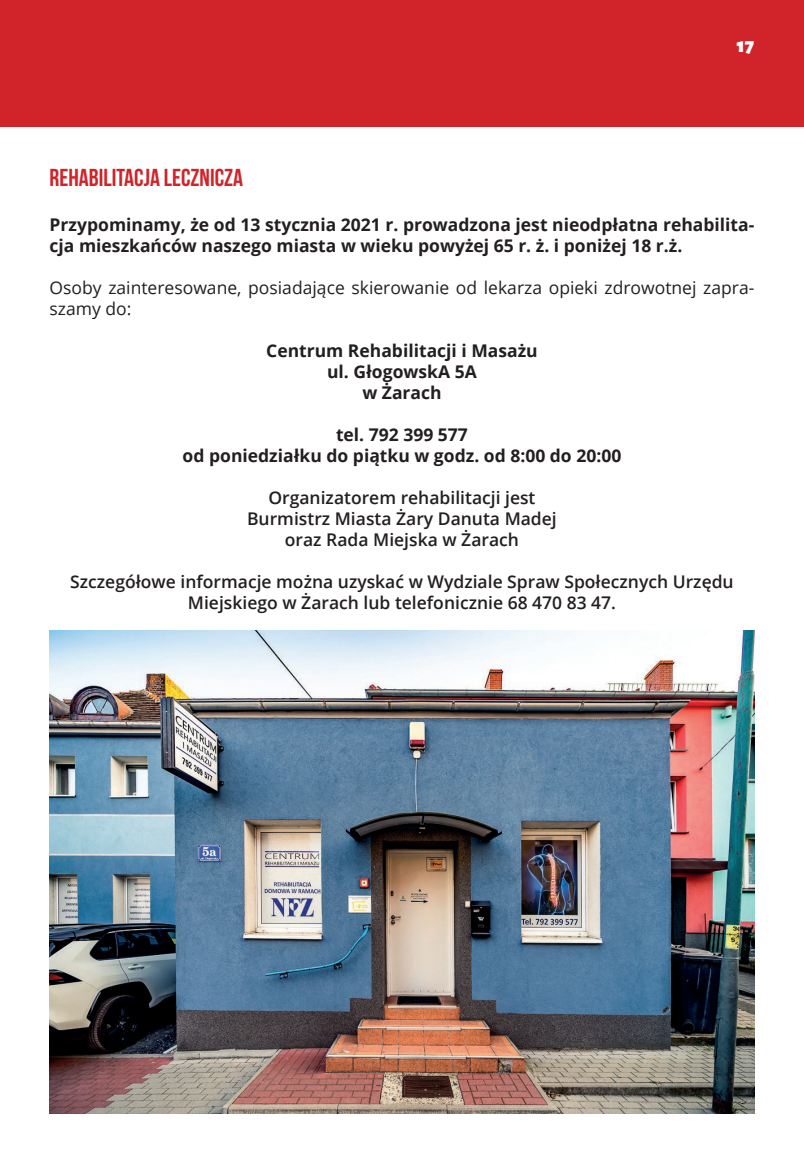
<style>
.page{position:relative;width:804px;height:1166px;background:#fff}
.page>*{position:absolute;margin:0;border:0;box-sizing:border-box;transform-origin:0 0}
.t1{font:24.5px "Bebas Neue";color:#d1232a}
.t2{font:900 21px "Alegreya Sans";color:#fff}
.t3{font:700 17.5px/21px "Open Sans";color:#231f20;text-align:center}
.t4{font:600 17.5px/21px "Open Sans";color:#231f20;text-align:center}
.t5{font:17.5px/21px "Open Sans";color:#231f20}
</style>
<div class="page">
<div style="left:0;top:0;width:804px;height:126px;background:#d1232a"></div>
<img style="left:50px;top:630px;width:704px;height:483px">
<h1 class="t1" style="left:50px;top:164px;width:195px">REHABILITACJA LECZNICZA</h1>
<p class="t2" style="left:737px;top:28px;width:19px">17</p>
<p class="t3" style="left:50px;top:214px;width:706px;text-align:left">Przypominamy, że od 13 stycznia 2021 r. prowadzona jest nieodpłatna rehabilita&shy;cja mieszkańców naszego miasta w wieku powyżej 65 r. ż. i poniżej 18 r.ż.</p>
<p class="t5" style="left:50px;top:277px;width:706px">Osoby zainteresowane, posiadające skierowanie od lekarza opieki zdrowotnej zapra&shy;szamy do:</p>
<p class="t3" style="left:266px;top:340px;width:273px">Centrum Rehabilitacji i Masażu ul. GłogowskA 5A<br>w Żarach</p>
<p class="t3" style="left:183px;top:424px;width:440px">tel. 792 399 577<br>od poniedziałku do piątku w godz. od 8:00 do 20:00</p>
<p class="t4" style="left:247px;top:487px;width:311px">Organizatorem rehabilitacji jest<br>Burmistrz Miasta Żary Danuta Madej oraz Rada Miejska w Żarach</p>
<p class="t4" style="left:70px;top:571px;width:665px">Szczegółowe informacje można uzyskać w Wydziale Spraw Społecznych Urzędu<br>Miejskiego w Żarach lub telefonicznie 68 470 83 47.</p>
</div>
